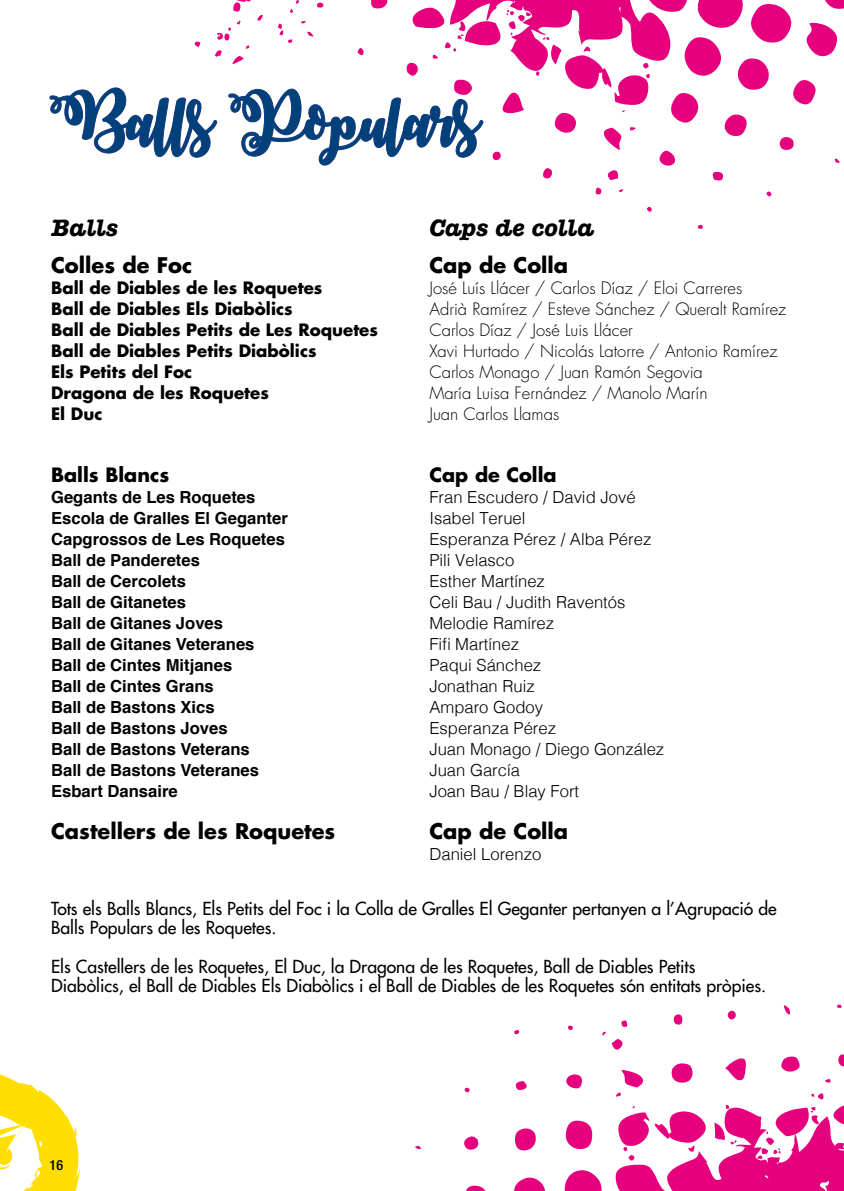
<style>
.page{position:relative;width:844px;height:1191px;background:#fff}
.page>*{position:absolute;margin:0;border:0;box-sizing:border-box;transform-origin:0 0}
.t1{font:52.5px "October Twilight";color:#00417b}
.t2{font:24.5px "A Typewriter Bld Itlic";color:#000}
.t3{font:700 21px "Futura";color:#000}
.t4{font:700 19.25px "Futura";color:#000}
.t5{font:17.5px/19.2px "Futura";color:#000}
.t6{font:700 16.62px "Helvetica";color:#000}
.t7{font:300 16.62px "Helvetica";color:#000}
.t8{font:300 16.62px "Futura";color:#000}
.t9{font:700 16.62px "Futura";color:#000}
.t10{font:500 condensed 14px "Helvetica Neue LT Std";color:#000}
</style>
<div class="page">
<svg style="left:0;top:1074px;width:80px;height:117px"></svg>
<svg style="left:415px;top:1004px;width:428px;height:187px"></svg>
<svg style="left:194px;top:0;width:649px;height:229px"></svg>
<svg style="left:49px;top:87px;width:169px;height:71px"></svg>
<svg style="left:228px;top:88px;width:256px;height:78px"></svg>
<h1 class="t1" style="left:50px;top:90px;width:430px">Balls Populars</h1>
<h2 class="t2" style="left:51px;top:211px;width:69px">Balls</h2>
<h2 class="t2" style="left:429px;top:211px;width:166px">Caps de colla</h2>
<p class="t3" style="left:51px;top:251px;width:142px">Colles de Foc</p>
<p class="t3" style="left:429px;top:251px;width:140px">Cap de Colla</p>
<p class="t9" style="left:51px;top:276px;width:273px">Ball de Diables de les Roquetes</p>
<p class="t8" style="left:429px;top:277px;width:314px">José Luís Llácer / Carlos Díaz / Eloi Carreres</p>
<p class="t9" style="left:51px;top:297px;width:243px">Ball de Diables Els Diabòlics</p>
<p class="t8" style="left:429px;top:298px;width:358px">Adrià Ramírez / Esteve Sánchez / Queralt Ramírez</p>
<p class="t9" style="left:51px;top:318px;width:328px">Ball de Diables Petits de Les Roquetes</p>
<p class="t8" style="left:429px;top:319px;width:205px">Carlos Díaz / José Luis Llácer</p>
<p class="t9" style="left:51px;top:339px;width:267px">Ball de Diables Petits Diabòlics</p>
<p class="t8" style="left:429px;top:340px;width:349px">Xavi Hurtado / Nicolás Latorre / Antonio Ramírez</p>
<p class="t9" style="left:51px;top:360px;width:142px">Els Petits del Foc</p>
<p class="t8" style="left:429px;top:361px;width:275px">Carlos Monago / Juan Ramón Segovia</p>
<p class="t9" style="left:51px;top:381px;width:219px">Dragona de les Roquetes</p>
<p class="t8" style="left:429px;top:382px;width:279px">María Luisa Fernández / Manolo Marín</p>
<p class="t9" style="left:51px;top:402px;width:53px">El Duc</p>
<p class="t8" style="left:429px;top:403px;width:131px">Juan Carlos Llamas</p>
<p class="t4" style="left:51px;top:461px;width:120px">Balls Blancs</p>
<p class="t4" style="left:429px;top:461px;width:129px">Cap de Colla</p>
<p class="t6" style="left:51px;top:483px;width:206px">Gegants de Les Roquetes</p>
<p class="t7" style="left:429px;top:482px;width:208px">Fran Escudero / David Jové</p>
<p class="t6" style="left:51px;top:504px;width:238px">Escola de Gralles El Geganter</p>
<p class="t7" style="left:429px;top:503px;width:98px">Isabel Teruel</p>
<p class="t6" style="left:51px;top:525px;width:235px">Capgrossos de Les Roquetes</p>
<p class="t7" style="left:429px;top:524px;width:223px">Esperanza Pérez / Alba Pérez</p>
<p class="t6" style="left:51px;top:546px;width:150px">Ball de Panderetes</p>
<p class="t7" style="left:429px;top:545px;width:86px">Pili Velasco</p>
<p class="t6" style="left:51px;top:567px;width:136px">Ball de Cercolets</p>
<p class="t7" style="left:429px;top:566px;width:117px">Esther Martínez</p>
<p class="t6" style="left:51px;top:588px;width:136px">Ball de Gitanetes</p>
<p class="t7" style="left:429px;top:587px;width:197px">Celi Bau / Judith Raventós</p>
<p class="t6" style="left:51px;top:609px;width:173px">Ball de Gitanes Joves</p>
<p class="t7" style="left:429px;top:608px;width:126px">Melodie Ramírez</p>
<p class="t6" style="left:51px;top:630px;width:205px">Ball de Gitanes Veteranes</p>
<p class="t7" style="left:429px;top:629px;width:91px">Fifi Martínez</p>
<p class="t6" style="left:51px;top:651px;width:183px">Ball de Cintes Mitjanes</p>
<p class="t7" style="left:429px;top:650px;width:113px">Paqui Sánchez</p>
<p class="t6" style="left:51px;top:672px;width:164px">Ball de Cintes Grans</p>
<p class="t7" style="left:429px;top:671px;width:107px">Jonathan Ruiz</p>
<p class="t6" style="left:51px;top:693px;width:165px">Ball de Bastons Xics</p>
<p class="t7" style="left:429px;top:692px;width:115px">Amparo Godoy</p>
<p class="t6" style="left:51px;top:714px;width:178px">Ball de Bastons Joves</p>
<p class="t7" style="left:429px;top:713px;width:128px">Esperanza Pérez</p>
<p class="t6" style="left:51px;top:735px;width:200px">Ball de Bastons Veterans</p>
<p class="t7" style="left:429px;top:734px;width:236px">Juan Monago / Diego González</p>
<p class="t6" style="left:51px;top:756px;width:209px">Ball de Bastons Veteranes</p>
<p class="t7" style="left:429px;top:755px;width:92px">Juan García</p>
<p class="t6" style="left:51px;top:777px;width:128px">Esbart Dansaire</p>
<p class="t7" style="left:429px;top:776px;width:151px">Joan Bau / Blay Fort</p>
<p class="t3" style="left:51px;top:816px;width:286px">Castellers de les Roquetes</p>
<p class="t3" style="left:429px;top:816px;width:140px">Cap de Colla</p>
<p class="t7" style="left:429px;top:839px;width:113px">Daniel Lorenzo</p>
<p class="t5" style="left:51px;top:898px;width:727px">Tots els Balls Blancs, Els Petits del Foc i la Colla de Gralles El Geganter pertanyen a l’Agrupació de<br>Balls Populars de les Roquetes.</p>
<p class="t5" style="left:51px;top:956px;width:716px">Els Castellers de les Roquetes, El Duc, la Dragona de les Roquetes, Ball de Diables Petits<br>Diabòlics, el Ball de Diables Els Diabòlics i el Ball de Diables de les Roquetes són entitats pròpies.</p>
<p class="t10" style="left:50px;top:1156px;width:15px">16</p>
</div>
